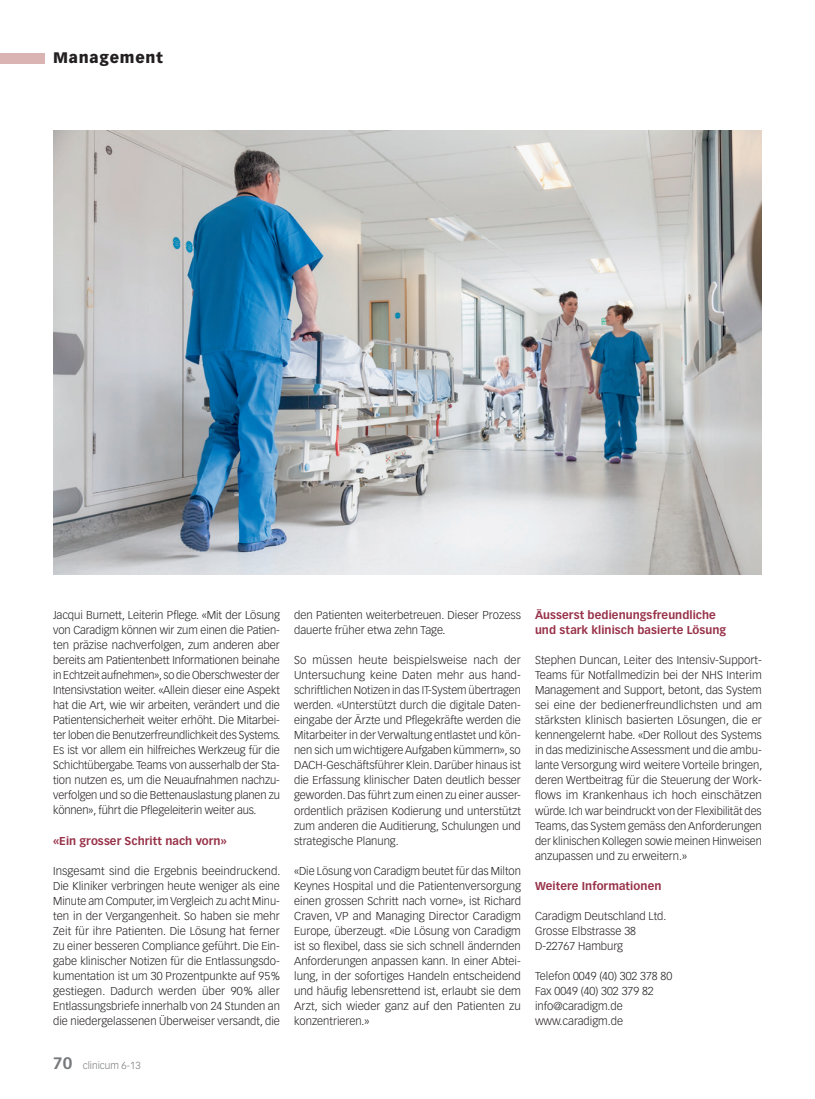
<style>
.page{position:relative;width:815px;height:1099px;background:#fff}
.page>*{position:absolute;margin:0;border:0;box-sizing:border-box;transform-origin:0 0}
.t1{font:900 15px "Vectora LT Std";letter-spacing:.05em;color:#231f20}
.t2{font:300 11.25px/15px "Vectora LT Std";letter-spacing:-.01em;color:#231f20}
.t3{font:700 11.25px/15px "Vectora LT Std";letter-spacing:.005em;color:#983249}
.t4{font:300 10px "Vectora LH";color:#76787b}
.s1{font-weight:700;font-size:16.25px}
</style>
<div class="page">
<div style="left:0;top:53px;width:45px;height:10px;background:#d9b4b3"></div>
<img style="left:53px;top:130px;width:709px;height:444px">
<h1 class="t1" style="left:53px;top:49px;width:111px">Management</h1>
<p class="t2" style="left:53px;top:608px;width:229px">Jacqui Burnett, Leiterin Pflege. «Mit der Lösung von Caradigm können wir zum einen die Patien&shy;ten präzise nachverfolgen, zum anderen aber bereits am Patientenbett Informationen beinahe in Echtzeit aufnehmen», so die Oberschwester der Intensivstation weiter. «Allein dieser eine Aspekt hat die Art, wie wir arbeiten, verändert und die Patientensicherheit weiter erhöht. Die Mitarbei&shy;ter loben die Benutzerfreundlichkeit des Systems.<br>Es ist vor allem ein hilfreiches Werkzeug für die Schichtübergabe. Teams von ausserhalb der Sta&shy;tion nutzen es, um die Neuaufnahmen nachzu&shy;verfolgen und so die Bettenauslastung planen zu können», führt die Pflegeleiterin weiter aus.</p>
<p class="t3" style="left:53px;top:833px;width:175px">«Ein grosser Schritt nach vorn»</p>
<p class="t2" style="left:53px;top:863px;width:229px;text-align:justify">Insgesamt sind die Ergebnis beeindruckend.<br>Die Kliniker verbringen heute weniger als eine Minute am Computer, im Vergleich zu acht Minu&shy;ten in der Vergangenheit. So haben sie mehr Zeit für ihre Patienten. Die Lösung hat ferner zu einer besseren Compliance geführt. Die Ein&shy;gabe klinischer Notizen für die Entlassungsdo&shy;kumentation ist um 30 Prozentpunkte auf 95% gestiegen. Dadurch werden über 90% aller Entlassungsbriefe innerhalb von 24 Stunden an die niedergelassenen Überweiser versandt, die</p>
<p class="t4" style="left:53px;top:1059px;width:89px"><span class="s1">70</span> clinicum 6-13</p>
<p class="t2" style="left:294px;top:608px;width:228px">den Patienten weiterbetreuen. Dieser Prozess dauerte früher etwa zehn Tage.</p>
<p class="t2" style="left:294px;top:653px;width:228px;text-align:justify">So müssen heute beispielsweise nach der Untersuchung keine Daten mehr aus hand&shy;schriftlichen Notizen in das IT-System übertragen werden. «Unterstützt durch die digitale Daten&shy;eingabe der Ärzte und Pflegekräfte werden die Mitarbeiter in der Verwaltung entlastet und kön&shy;nen sich um wichtigere Aufgaben kümmern», so DACH-Geschäftsführer Klein. Darüber hinaus ist die Erfassung klinischer Daten deutlich besser geworden. Das führt zum einen zu einer ausser&shy;ordentlich präzisen Kodierung und unterstützt zum anderen die Auditierung, Schulungen und strategische Planung.</p>
<p class="t2" style="left:294px;top:863px;width:228px;text-align:justify">«Die Lösung von Caradigm beutet für das Milton Keynes Hospital und die Patientenversorgung einen grossen Schritt nach vorne», ist Richard Craven, VP and Managing Director Caradigm Europe, überzeugt. «Die Lösung von Caradigm ist so flexibel, dass sie sich schnell ändernden Anforderungen anpassen kann. In einer Abtei&shy;lung, in der sofortiges Handeln entscheidend und häufig lebensrettend ist, erlaubt sie dem Arzt, sich wieder ganz auf den Patienten zu konzentrieren.»</p>
<p class="t3" style="left:535px;top:608px;width:193px">Äusserst bedienungsfreundliche und stark klinisch basierte Lösung</p>
<p class="t2" style="left:535px;top:653px;width:229px;text-align:justify">Stephen Duncan, Leiter des Intensiv-Support-Teams für Notfallmedizin bei der NHS Interim Management and Support, betont, das System sei eine der bedienerfreundlichsten und am stärksten klinisch basierten Lösungen, die er kennengelernt habe. «Der Rollout des Systems in das medizinische Assessment und die ambu&shy;lante Versorgung wird weitere Vorteile bringen, deren Wertbeitrag für die Steuerung der Work&shy;flows im Krankenhaus ich hoch einschätzen würde. Ich war beindruckt von der Flexibilität des Teams, das System gemäss den Anforderungen der klinischen Kollegen sowie meinen Hinweisen anzupassen und zu erweitern.»</p>
<p class="t3" style="left:535px;top:878px;width:128px">Weitere Informationen</p>
<p class="t2" style="left:535px;top:908px;width:133px">Caradigm Deutschland Ltd.<br>Grosse Elbstrasse 38<br>D-22767 Hamburg</p>
<p class="t2" style="left:535px;top:968px;width:139px">Telefon 0049 (40) 302 378 80<br>Fax 0049 (40) 302 379 82 info@caradigm.de www.caradigm.de</p>
</div>
